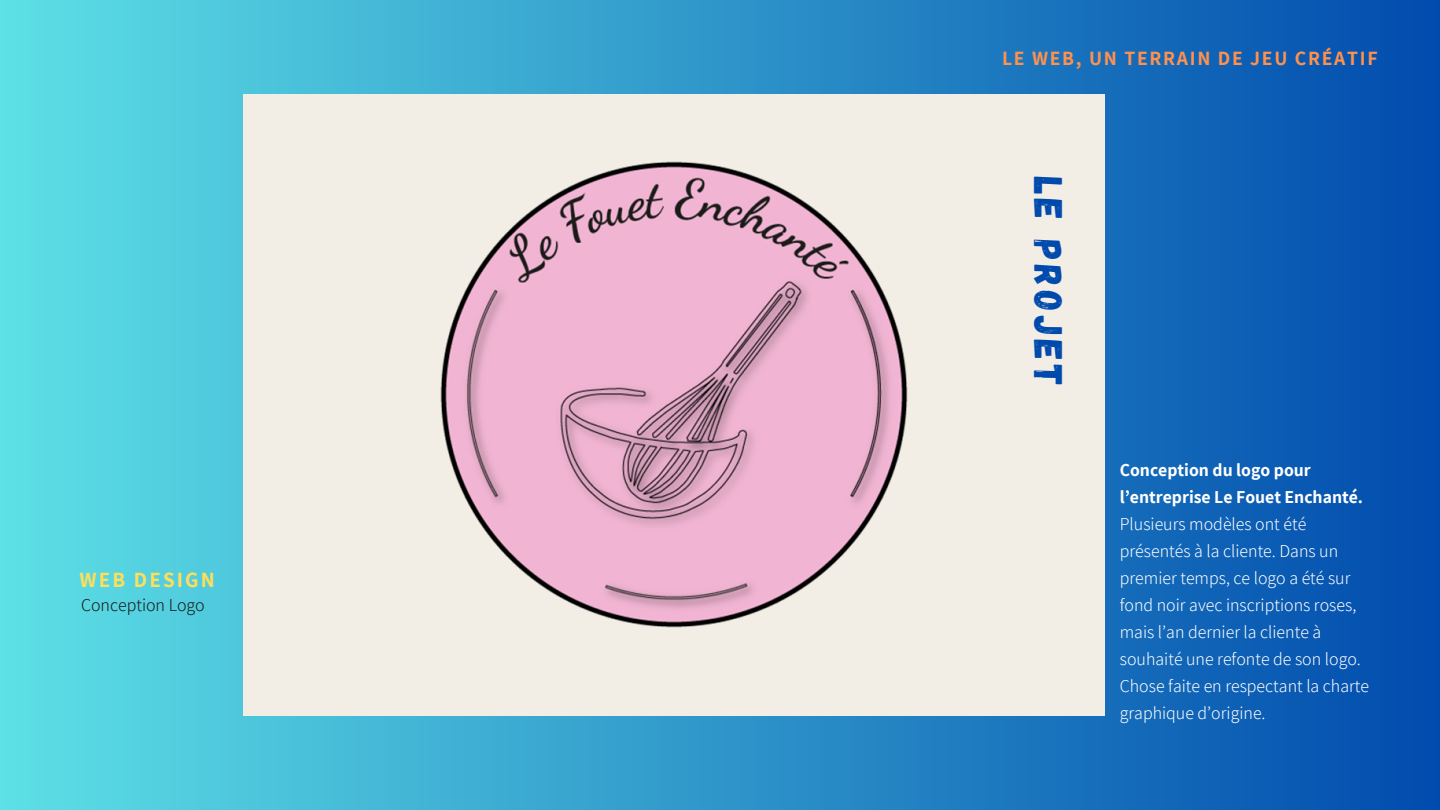
<style>
.page{position:relative;width:1440px;height:810px;background:#fff}
.page>*{position:absolute;margin:0;border:0;box-sizing:border-box;transform-origin:0 0}
.t1{font:39.7px "Gagalin";letter-spacing:.1em;color:#004aad}
.t2{font:700 21.2px "Assistant";letter-spacing:.1em;color:#ffde59}
.t3{font:700 19.8px "Assistant";letter-spacing:.085em;color:#ff914d}
.t4{font:300 17.8px/27px "Assistant";color:#fff}
.t5{font:700 17.8px/27px "Assistant";color:#fff}
.t6{font:300 17.8px "Assistant";color:#191919}
</style>
<div class="page">
<div style="left:0;top:0;width:1440px;height:810px;background:linear-gradient(to right,#5de0e6,#014bad)"></div>
<div style="left:243px;top:94px;width:862px;height:622px;background:#f2ede5"></div>
<img style="left:440px;top:161px;width:468px;height:467px">
<p class="t2" style="left:80px;top:565px;width:137px">WEB DESIGN</p>
<h1 class="t6" style="left:81px;top:592px;width:125px">Conception Logo</h1>
<p class="t3" style="left:1002px;top:44px;width:377px">LE WEB, UN TERRAIN DE JEU CRÉATIF</p>
<p class="t1" style="left:1074px;top:177px;width:211px;rotate:90deg">LE PROJET</p>
<h2 class="t5" style="left:1120px;top:456px;width:245px">Conception du logo pour l’entreprise Le Fouet Enchanté.</h2>
<p class="t4" style="left:1120px;top:510px;width:251px">Plusieurs modèles ont été présentés à la cliente. Dans un premier temps, ce logo a été sur fond noir avec inscriptions roses, mais l’an dernier la cliente à souhaité une refonte de son logo.<br>Chose faite en respectant la charte graphique d’origine.</p>
</div>
